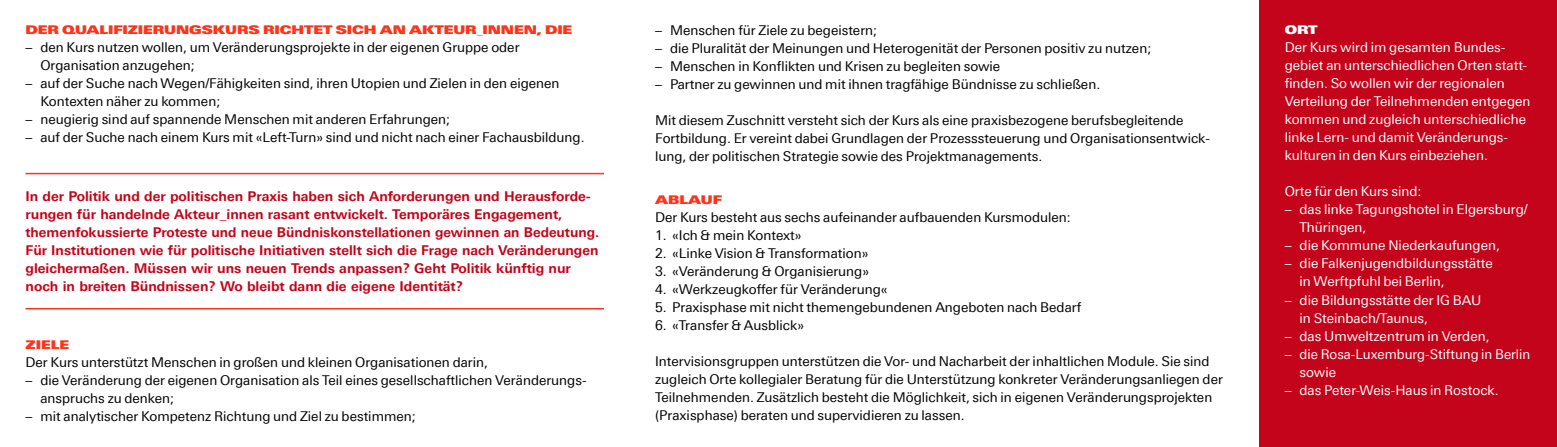
<style>
.page{position:relative;width:1557px;height:447px;background:#fff}
.page>*{position:absolute;margin:0;border:0;box-sizing:border-box;transform-origin:0 0}
.t1{font:13.5px/18px "Linotype Univers 430";color:#000}
.t2{font:13.5px/18px "Linotype Univers 430";color:#fff}
.t3{font:700 13.5px/18px "Linotype Univers 630";color:#c4041a}
.t4{font:12px "Linotype Univers 940 Ex X Black";letter-spacing:-.01em;color:#ff3319}
.t5{font:12px "Linotype Univers 940 Ex X Black";color:#fff}
</style>
<div class="page">
<div style="left:1259px;top:0;width:297px;height:446px;background:#c4041a"></div>
<hr style="left:26px;top:173px;width:578px;height:1px;background:#ff3319">
<hr style="left:26px;top:308px;width:578px;height:1px;background:#ff3319">
<p class="t4" style="left:26px;top:23px;width:548px">DER QUALIFIZIERUNGSKURS RICHTET SICH AN AKTEUR_INNEN, DIE</p>
<p class="t1" style="left:40px;top:38px;width:480px;text-indent:-15px">– den Kurs nutzen wollen, um Veränderungsprojekte in der eigenen Gruppe oder<br>Organisation anzugehen;</p>
<p class="t1" style="left:40px;top:74px;width:520px;text-indent:-15px">– auf der Suche nach Wegen/Fähigkeiten sind, ihren Utopien und Zielen in den eigenen<br>Kontexten näher zu kommen;</p>
<p class="t1" style="left:26px;top:110px;width:426px">– neugierig sind auf spannende Menschen mit anderen Erfahrungen;</p>
<p class="t1" style="left:26px;top:128px;width:560px">– auf der Suche nach einem Kurs mit «Left-Turn» sind und nicht nach einer Fachausbildung.</p>
<p class="t3" style="left:25px;top:187px;width:575px">In der Politik und der politischen Praxis haben sich Anforderungen und Herausforde&shy;rungen für handelnde Akteur_innen rasant entwickelt. Temporäres Engagement, themenfokussierte Proteste und neue Bündniskonstellationen gewinnen an Bedeutung.<br>Für Institutionen wie für politische Initiativen stellt sich die Frage nach Veränderungen gleichermaßen. Müssen wir uns neuen Trends anpassen? Geht Politik künftig nur noch in breiten Bündnissen? Wo bleibt dann die eigene Identität?</p>
<p class="t4" style="left:26px;top:337px;width:45px">ZIELE</p>
<p class="t1" style="left:26px;top:353px;width:464px">Der Kurs unterstützt Menschen in großen und kleinen Organisationen darin,</p>
<p class="t1" style="left:40px;top:371px;width:546px;text-indent:-15px">– die Veränderung der eigenen Organisation als Teil eines gesellschaftlichen Veränderungs&shy;anspruchs zu denken;</p>
<p class="t1" style="left:26px;top:407px;width:392px">– mit analytischer Kompetenz Richtung und Ziel zu bestimmen;</p>
<p class="t1" style="left:655px;top:21px;width:223px">– Menschen für Ziele zu begeistern;</p>
<p class="t1" style="left:655px;top:39px;width:497px">– die Pluralität der Meinungen und Heterogenität der Personen positiv zu nutzen;</p>
<p class="t1" style="left:655px;top:57px;width:346px">– Menschen in Konflikten und Krisen zu begleiten sowie</p>
<p class="t1" style="left:655px;top:75px;width:446px">– Partner zu gewinnen und mit ihnen tragfähige Bündnisse zu schließen.</p>
<p class="t1" style="left:655px;top:111px;width:556px">Mit diesem Zuschnitt versteht sich der Kurs als eine praxisbezogene berufsbegleitende<br>Fortbildung. Er vereint dabei Grundlagen der Prozesssteuerung und Organisationsentwick&shy;lung, der politischen Strategie sowie des Projektmanagements.</p>
<p class="t4" style="left:655px;top:192px;width:68px">ABLAUF</p>
<p class="t1" style="left:655px;top:208px;width:417px">Der Kurs besteht aus sechs aufeinander aufbauenden Kursmodulen:</p>
<p class="t1" style="left:655px;top:226px;width:148px">1. «Ich &amp; mein Kontext»</p>
<p class="t1" style="left:655px;top:244px;width:215px">2. «Linke Vision &amp; Transformation»</p>
<p class="t1" style="left:655px;top:262px;width:215px">3. «Veränderung &amp; Organisierung»</p>
<p class="t1" style="left:655px;top:280px;width:234px">4. «Werkzeugkoffer für Veränderung«</p>
<p class="t1" style="left:655px;top:298px;width:427px">5. Praxisphase mit nicht themengebundenen Angeboten nach Bedarf</p>
<p class="t1" style="left:655px;top:316px;width:150px">6. «Transfer &amp; Ausblick»</p>
<p class="t1" style="left:655px;top:352px;width:569px">Intervisionsgruppen unterstützen die Vor- und Nacharbeit der inhaltlichen Module. Sie sind zugleich Orte kollegialer Beratung für die Unterstützung konkreter Veränderungsanliegen der Teilnehmenden. Zusätzlich besteht die Möglichkeit, sich in eigenen Veränderungsprojekten (Praxisphase) beraten und supervidieren zu lassen.</p>
<p class="t5" style="left:1284px;top:23px;width:34px">ORT</p>
<p class="t2" style="left:1284px;top:38px;width:247px">Der Kurs wird im gesamten Bundes&shy;gebiet an unterschiedlichen Orten statt&shy;finden. So wollen wir der regionalen Verteilung der Teilnehmenden entgegen kommen und zugleich unterschiedliche linke Lern- und damit Veränderungs&shy;kulturen in den Kurs einbeziehen.</p>
<p class="t2" style="left:1284px;top:182px;width:138px">Orte für den Kurs sind:</p>
<p class="t2" style="left:1299px;top:200px;width:230px;text-indent:-15px">– das linke Tagungshotel in Elgersburg/<br>Thüringen,</p>
<p class="t2" style="left:1284px;top:236px;width:217px">– die Kommune Niederkaufungen,</p>
<p class="t2" style="left:1299px;top:254px;width:195px;text-indent:-15px">– die Falkenjugendbildungsstätte in Werftpfuhl bei Berlin,</p>
<p class="t2" style="left:1299px;top:290px;width:183px;text-indent:-15px">– die Bildungsstätte der IG BAU in Steinbach/Taunus,</p>
<p class="t2" style="left:1284px;top:326px;width:206px">– das Umweltzentrum in Verden,</p>
<p class="t2" style="left:1299px;top:344px;width:232px;text-indent:-15px">– die Rosa-Luxemburg-Stiftung in Berlin sowie</p>
<p class="t2" style="left:1284px;top:380px;width:215px">– das Peter-Weis-Haus in Rostock.</p>
</div>
